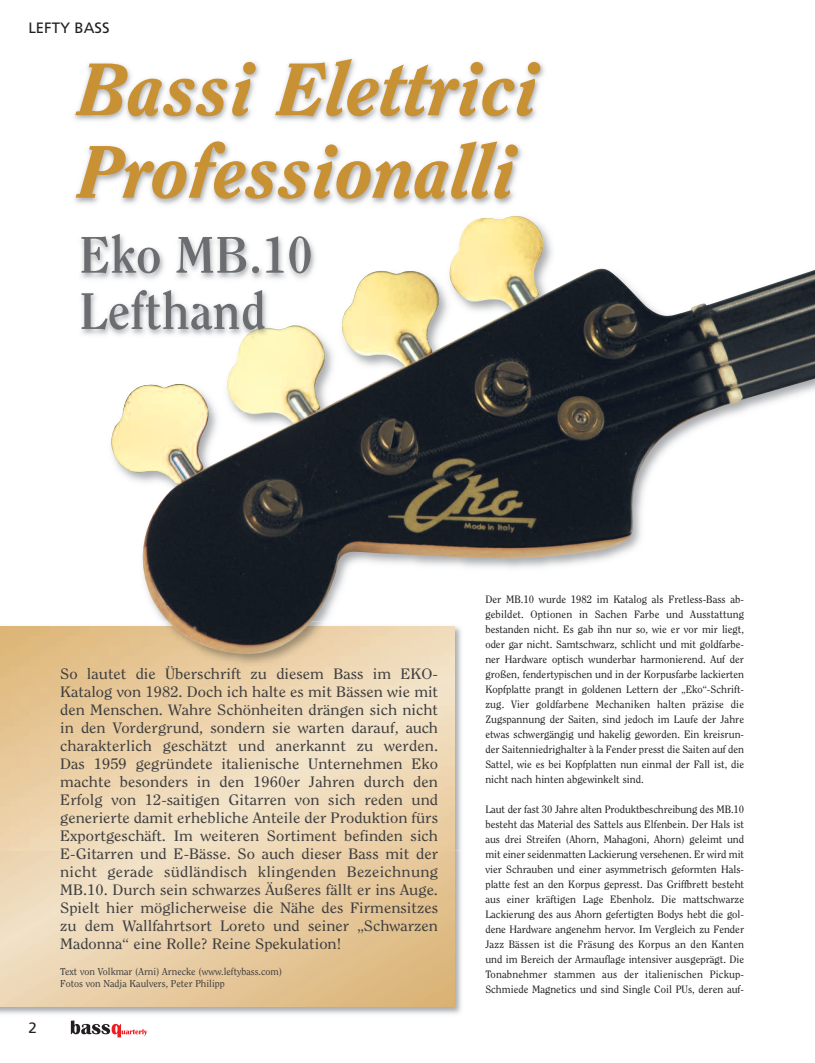
<style>
.page{position:relative;width:815px;height:1063px;background:#fff}
.page>*{position:absolute;margin:0;border:0;box-sizing:border-box;transform-origin:0 0}
.t1{font:italic 800 73.75px/82.5px "Clearface Std";color:#c89134}
.t2{font:700 51px/56.2px "Clearface Std";color:#6c6d70}
.t3{font:15px/18px "Clearface Std";color:#3e3e3f;text-align:justify;scale:1.1 1}
.t4{font:15px "Frutiger";color:#231f20}
.t5{font:10.62px/15px "Clearface Std";color:#231f20;text-align:justify}
.t6{font:10px/12px "Clearface Std";color:#3e3e3f}
</style>
<div class="page">
<img style="left:0;top:851px;width:461px;height:163px">
<svg style="left:0;top:851px;width:455px;height:155px;background:#e8cda5"></svg>
<img style="left:111px;top:270px;width:704px;height:384px">
<svg style="left:71px;top:1020px;width:76px;height:17px"></svg>
<img style="left:74px;top:59px;width:470px;height:353px">
<img style="left:227px;top:216px;width:407px;height:196px">
<img style="left:123px;top:384px;width:86px;height:28px">
<h3 class="t4" style="left:28px;top:21px;width:83px">LEFTY BASS</h3>
<h1 class="t1" style="left:79px;top:53px;width:462px">Bassi Elettrici<br>Professionalli</h1>
<h2 class="t2" style="left:79px;top:229px;width:235px">Eko MB.10<br>Lefthand</h2>
<h3 class="t4" style="left:28px;top:1022px;width:10px">2</h3>
<p class="t3" style="left:60px;top:666px;width:345px">So lautet die Überschrift zu diesem Bass im EKO-Katalog von 1982. Doch ich halte es mit Bässen wie mit den Menschen. Wahre Schönheiten drängen sich nicht in den Vordergrund, sondern sie warten darauf, auch charakterlich geschätzt und anerkannt zu werden.<br>Das 1959 gegründete italienische Unternehmen Eko machte besonders in den 1960er Jahren durch den Erfolg von 12-saitigen Gitarren von sich reden und generierte damit erhebliche Anteile der Produktion fürs Exportgeschäft. Im weiteren Sortiment befinden sich E-Gitarren und E-Bässe. So auch dieser Bass mit der nicht gerade südländisch klingenden Bezeichnung MB.10. Durch sein schwarzes Äußeres fällt er ins Auge.<br>Spielt hier möglicherweise die Nähe des Firmensitzes zu dem Wallfahrtsort Loreto und seiner „Schwarzen Madonna“ eine Rolle? Reine Spekulation!</p>
<p class="t6" style="left:60px;top:966px;width:224px">Text von Volkmar (Arni) Arnecke (www.leftybass.com)<br>Fotos von Nadja Kaulvers, Peter Philipp</p>
<p class="t5" style="left:485px;top:592px;width:260px">Der MB.10 wurde 1982 im Katalog als Fretless-Bass ab&shy;gebildet. Optionen in Sachen Farbe und Ausstattung bestanden nicht. Es gab ihn nur so, wie er vor mir liegt, oder gar nicht. Samtschwarz, schlicht und mit goldfarbe&shy;ner Hardware optisch wunderbar harmonierend. Auf der großen, fendertypischen und in der Korpusfarbe lackierten Kopfplatte prangt in goldenen Lettern der „Eko“-Schrift&shy;zug. Vier goldfarbene Mechaniken halten präzise die Zugspannung der Saiten, sind jedoch im Laufe der Jahre etwas schwergängig und hakelig geworden. Ein kreisrun&shy;der Saitenniedrighalter à la Fender presst die Saiten auf den Sattel, wie es bei Kopfplatten nun einmal der Fall ist, die nicht nach hinten abgewinkelt sind.</p>
<p class="t5" style="left:485px;top:802px;width:260px">Laut der fast 30 Jahre alten Produktbeschreibung des MB.10 besteht das Material des Sattels aus Elfenbein. Der Hals ist aus drei Streifen (Ahorn, Mahagoni, Ahorn) geleimt und mit einer seidenmatten Lackierung versehenen. Er wird mit vier Schrauben und einer asymmetrisch geformten Hals&shy;platte fest an den Korpus gepresst. Das Griffbrett besteht aus einer kräftigen Lage Ebenholz. Die mattschwarze Lackierung des aus Ahorn gefertigten Bodys hebt die gol&shy;dene Hardware angenehm hervor. Im Vergleich zu Fender Jazz Bässen ist die Fräsung des Korpus an den Kanten und im Bereich der Armauflage intensiver ausgeprägt. Die Tonabnehmer stammen aus der italienischen Pickup-Schmiede Magnetics und sind Single Coil PUs, deren auf-</p>
</div>
